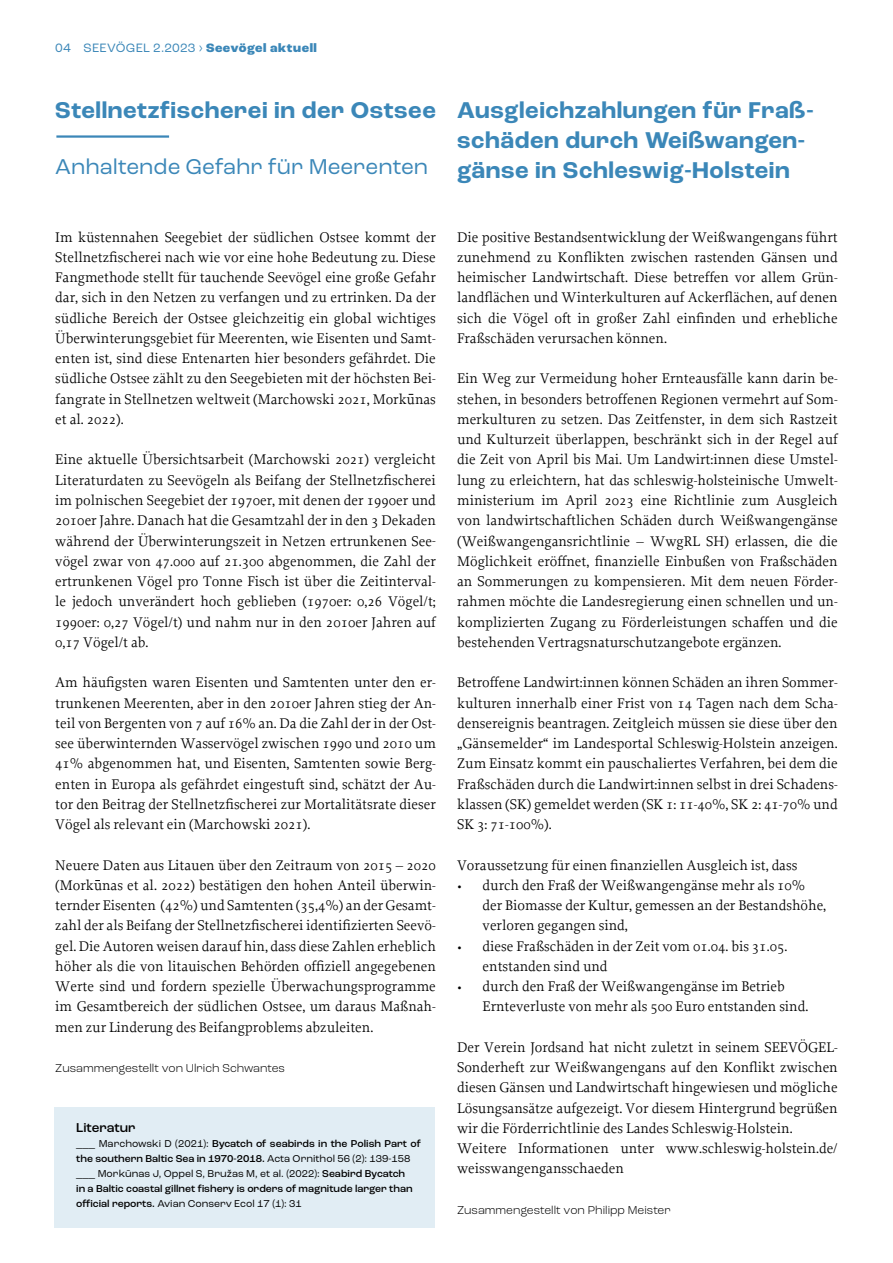
<style>
.page{position:relative;width:893px;height:1263px;background:#fff}
.page>*{position:absolute;margin:0;border:0;box-sizing:border-box;transform-origin:0 0}
.t1{font:700 24px/30px "Roc Grotesk";letter-spacing:.025em;color:#3b87b8}
.t2{font:22.5px "Roc Grotesk";color:#3b87b8}
.t3{font:14.7px/20.2px "Proforma";color:#000;text-align:justify}
.t4{font:500 13.5px "Roc Grotesk";color:#000}
.t5{font:12.75px "Roc Grotesk";letter-spacing:.015em;color:#3b87b8}
.t6{font:300 12px "Roc Grotesk";color:#000}
.t7{font:500 10.5px/15px "Roc Grotesk";color:#000}
.s1{font-weight:800}
.s2{font-weight:400}
</style>
<div class="page">
<div style="left:54px;top:1107px;width:381px;height:120px;background:#e1edf4"></div>
<hr style="left:56px;top:135px;width:113px;height:3px;background:#3b87b8">
<p class="t5" style="left:55px;top:40px;width:263px">04 SEEVÖGEL 2.2023 › <span class="s1">Seevögel aktuell</span></p>
<h1 class="t1" style="left:55px;top:96px;width:382px">Stellnetzfischerei in der Ostsee</h1>
<h2 class="t2" style="left:55px;top:153px;width:374px">Anhaltende Gefahr für Meerenten</h2>
<p class="t3" style="left:55px;top:227px;width:382px">Im küstennahen Seegebiet der südlichen Ostsee kommt der Stellnetzfischerei nach wie vor eine hohe Bedeutung zu. Diese Fangmethode stellt für tauchende Seevögel eine große Gefahr dar, sich in den Netzen zu verfangen und zu ertrinken. Da der südliche Bereich der Ostsee gleichzeitig ein global wichtiges Überwinterungsgebiet für Meerenten, wie Eisenten und Samt&shy;enten ist, sind diese Entenarten hier besonders gefährdet. Die südliche Ostsee zählt zu den Seegebieten mit der höchsten Bei&shy;fangrate in Stellnetzen weltweit (Marchowski 2021, Morkunas et al. 2022).</p>
<p class="t3" style="left:55px;top:449px;width:382px">Eine aktuelle Übersichtsarbeit (Marchowski 2021) vergleicht Literaturdaten zu Seevögeln als Beifang der Stellnetzfischerei im polnischen Seegebiet der 1970er, mit denen der 1990er und 2010er Jahre. Danach hat die Gesamtzahl der in den 3 Dekaden während der Überwinterungszeit in Netzen ertrunkenen See&shy;vögel zwar von 47.000 auf 21.300 abgenommen, die Zahl der ertrunkenen Vögel pro Tonne Fisch ist über die Zeitinterval&shy;le jedoch unverändert hoch geblieben (1970er: 0,26 Vögel/t; 1990er: 0,27 Vögel/t) und nahm nur in den 2010er Jahren auf 0,17 Vögel/t ab.</p>
<p class="t3" style="left:55px;top:672px;width:382px">Am häufigsten waren Eisenten und Samtenten unter den er&shy;trunkenen Meerenten, aber in den 2010er Jahren stieg der An&shy;teil von Bergenten von 7 auf 16% an. Da die Zahl der in der Ost&shy;see überwinternden Wasservögel zwischen 1990 und 2010 um 41% abgenommen hat, und Eisenten, Samtenten sowie Berg&shy;enten in Europa als gefährdet eingestuft sind, schätzt der Au&shy;tor den Beitrag der Stellnetzfischerei zur Mortalitätsrate dieser Vögel als relevant ein (Marchowski 2021).</p>
<p class="t3" style="left:55px;top:854px;width:382px">Neuere Daten aus Litauen über den Zeitraum von 2015 – 2020 (Morkunas et al. 2022) bestätigen den hohen Anteil überwin&shy;ternder Eisenten (42%) und Samtenten (35,4%) an der Gesamt&shy;zahl der als Beifang der Stellnetzfischerei identifizierten Seevö&shy;gel. Die Autoren weisen darauf hin, dass diese Zahlen erheblich höher als die von litauischen Behörden offiziell angegebenen Werte sind und fordern spezielle Überwachungsprogramme im Gesamtbereich der südlichen Ostsee, um daraus Maßnah&shy;men zur Linderung des Beifangproblems abzuleiten.</p>
<p class="t6" style="left:55px;top:1061px;width:231px">Zusammengestellt von Ulrich Schwantes</p>
<p class="t4" style="left:76px;top:1119px;width:61px">Literatur</p>
<p class="t7" style="left:76px;top:1136px;width:346px"><span class="s2">___ Marchowski D (2021):</span> Bycatch of seabirds in the Polish Part of the southern Baltic Sea in 1970-2018. <span class="s2">Acta Ornithol 56 (2): 139-158 ___ Morkūnas J, Oppel S, Bružas M, et al. (2022):</span> Seabird Bycatch<br>in a Baltic coastal gillnet fishery is orders of magnitude larger than official reports. <span class="s2">Avian Conserv Ecol 17 (1): 31</span></p>
<h1 class="t1" style="left:457px;top:96px;width:358px">Ausgleichzahlungen für Fraß&shy;schäden durch Weißwangen&shy;gänse in Schleswig-Holstein</h1>
<p class="t3" style="left:457px;top:227px;width:382px">Die positive Bestandsentwicklung der Weißwangengans führt zunehmend zu Konflikten zwischen rastenden Gänsen und heimischer Landwirtschaft. Diese betreffen vor allem Grün&shy;landflächen und Winterkulturen auf Ackerflächen, auf denen sich die Vögel oft in großer Zahl einfinden und erhebliche Fraßschäden verursachen können.</p>
<p class="t3" style="left:457px;top:368px;width:382px">Ein Weg zur Vermeidung hoher Ernteausfälle kann darin be&shy;stehen, in besonders betroffenen Regionen vermehrt auf Som&shy;merkulturen zu setzen. Das Zeitfenster, in dem sich Rastzeit und Kulturzeit überlappen, beschränkt sich in der Regel auf die Zeit von April bis Mai. Um Landwirt:innen diese Umstel&shy;lung zu erleichtern, hat das schleswig-holsteinische Umwelt&shy;ministerium im April 2023 eine Richtlinie zum Ausgleich von landwirtschaftlichen Schäden durch Weißwangengänse (Weißwangengansrichtlinie – WwgRL SH) erlassen, die die Möglichkeit eröffnet, finanzielle Einbußen von Fraßschäden an Sommerungen zu kompensieren. Mit dem neuen Förder&shy;rahmen möchte die Landesregierung einen schnellen und un&shy;komplizierten Zugang zu Förderleistungen schaffen und die bestehenden Vertragsnaturschutzangebote ergänzen.</p>
<p class="t3" style="left:457px;top:672px;width:382px">Betroffene Landwirt:innen können Schäden an ihren Sommer&shy;kulturen innerhalb einer Frist von 14 Tagen nach dem Scha&shy;densereignis beantragen. Zeitgleich müssen sie diese über den „Gänsemelder“ im Landesportal Schleswig-Holstein anzeigen.<br>Zum Einsatz kommt ein pauschaliertes Verfahren, bei dem die Fraßschäden durch die Landwirt:innen selbst in drei Schadens&shy;klassen (SK) gemeldet werden (SK 1: 11-40%, SK 2: 41-70% und SK 3: 71-100%).</p>
<p class="t3" style="left:457px;top:854px;width:342px">Voraussetzung für einen finanziellen Ausgleich ist, dass</p>
<p class="t3" style="left:483px;top:875px;width:345px;text-align:left;text-indent:-26px">• durch den Fraß der Weißwangengänse mehr als 10% der Biomasse der Kultur, gemessen an der Bestandshöhe, verloren gegangen sind,</p>
<p class="t3" style="left:483px;top:935px;width:306px;text-indent:-26px">• diese Fraßschäden in der Zeit vom 01.04. bis 31.05. entstanden sind und</p>
<p class="t3" style="left:483px;top:976px;width:327px;text-indent:-26px">• durch den Fraß der Weißwangengänse im Betrieb<br>Ernteverluste von mehr als 500 Euro entstanden sind.</p>
<p class="t3" style="left:457px;top:1037px;width:382px;text-align:left">Der Verein Jordsand hat nicht zuletzt in seinem SEEVÖGEL-Sonderheft zur Weißwangengans auf den Konflikt zwischen diesen Gänsen und Landwirtschaft hingewiesen und mögliche Lösungsansätze aufgezeigt. Vor diesem Hintergrund begrüßen wir die Förderrichtlinie des Landes Schleswig-Holstein.<br>Weitere Informationen unter www.schleswig-holstein.de/ weisswangengansschaeden</p>
<p class="t6" style="left:457px;top:1202px;width:215px">Zusammengestellt von Philipp Meister</p>
</div>
